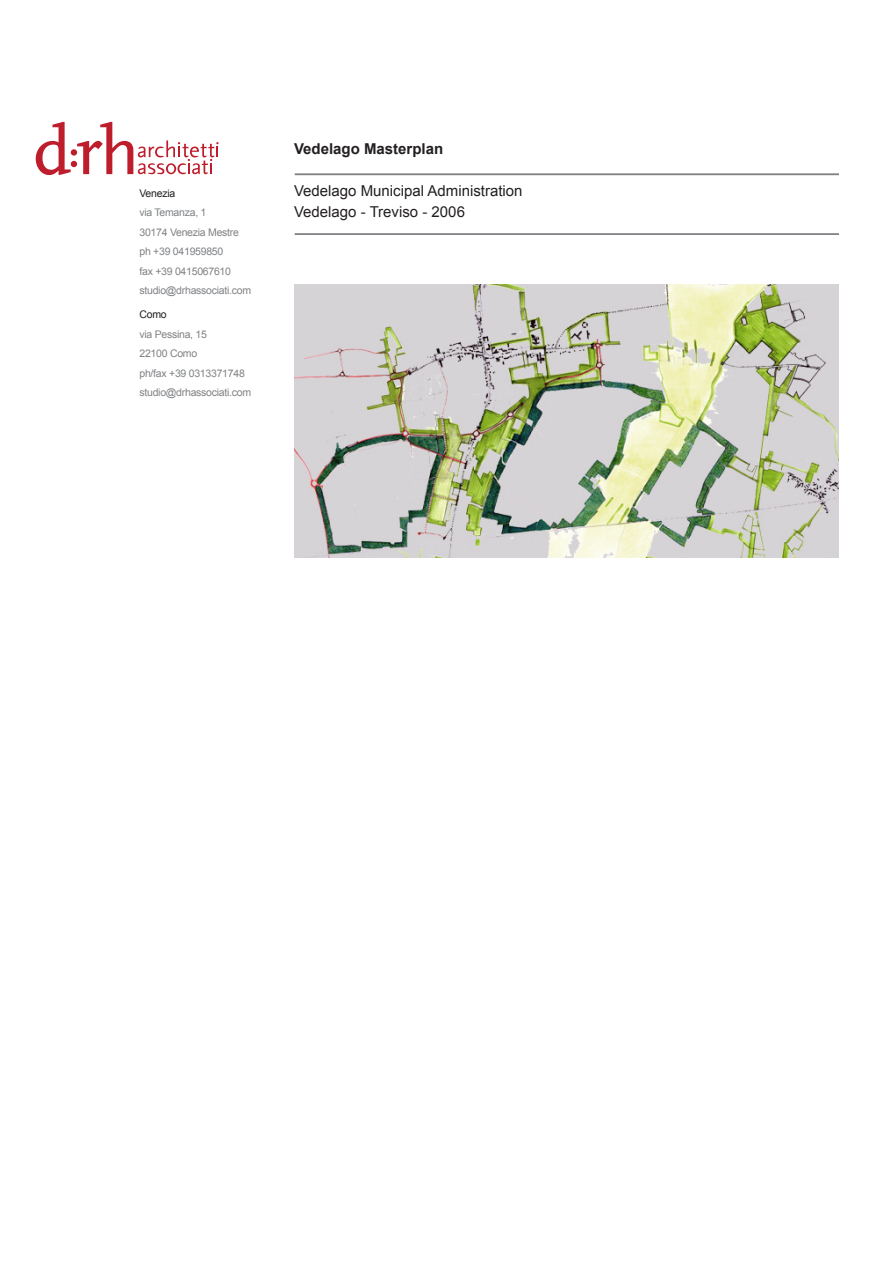
<style>
.page{position:relative;width:893px;height:1263px;background:#fff}
.page>*{position:absolute;margin:0;border:0;box-sizing:border-box;transform-origin:0 0}
.t1{font:15px "Arial";color:#231f20}
.t2{font:700 15px "Arial";color:#231f20}
.t3{font:10.5px "Arial";letter-spacing:-.025em;color:#808285}
.t4{font:10.5px "Arial";letter-spacing:-.025em;color:#231f20}
</style>
<div class="page">
<svg style="left:36px;top:122px;width:183px;height:53px"></svg>
<hr style="left:295px;top:174px;width:544px;height:1px;background:#808285">
<hr style="left:295px;top:233px;width:544px;height:2px;background:#808285">
<img style="left:295px;top:285px;width:544px;height:272px">
<p class="t4" style="left:139px;top:186px;width:37px">Venezia</p>
<p class="t3" style="left:139px;top:206px;width:69px">via Temanza, 1</p>
<p class="t3" style="left:139px;top:225px;width:101px">30174 Venezia Mestre</p>
<p class="t3" style="left:139px;top:245px;width:85px">ph +39 041959850</p>
<p class="t3" style="left:139px;top:264px;width:93px">fax +39 0415067610</p>
<p class="t3" style="left:139px;top:284px;width:113px">studio@drhassociati.com</p>
<p class="t4" style="left:139px;top:308px;width:29px">Como</p>
<p class="t3" style="left:139px;top:327px;width:69px">via Pessina, 15</p>
<p class="t3" style="left:139px;top:347px;width:59px">22100 Como</p>
<p class="t3" style="left:139px;top:366px;width:107px">ph/fax +39 0313371748</p>
<p class="t3" style="left:139px;top:386px;width:113px">studio@drhassociati.com</p>
<p class="t2" style="left:294px;top:139px;width:151px">Vedelago Masterplan</p>
<p class="t1" style="left:294px;top:181px;width:230px">Vedelago Municipal Administration</p>
<p class="t1" style="left:294px;top:202px;width:172px">Vedelago - Treviso - 2006</p>
</div>
